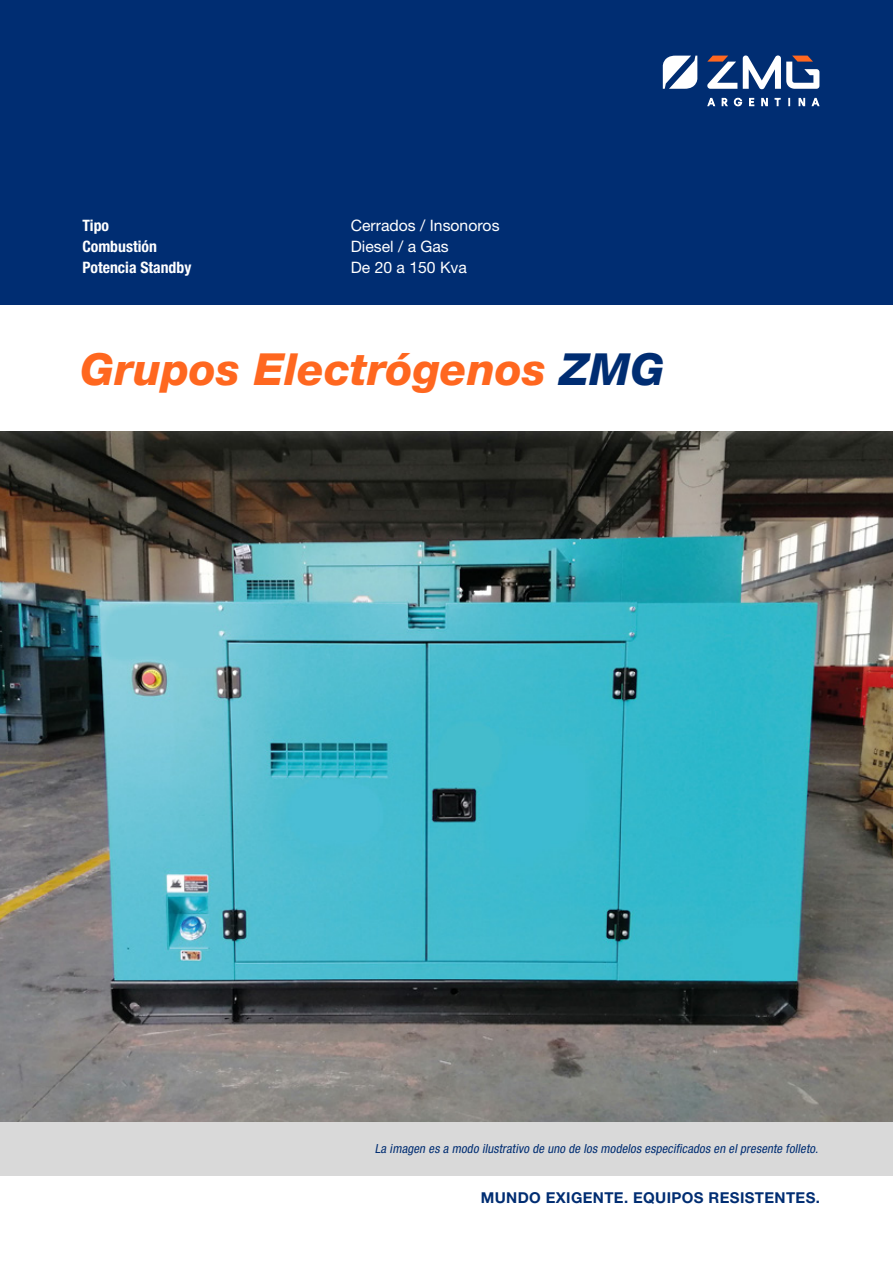
<style>
.page{position:relative;width:893px;height:1263px;background:#fff}
.page>*{position:absolute;margin:0;border:0;box-sizing:border-box;transform-origin:0 0}
.t1{font:italic 800 44.25px "Helvetica Neue LT Pro";color:#ff671f}
.t2{font:15.75px/21px "Helvetica Neue LT Pro";color:#fff}
.t3{font:700 condensed 15.75px/21px "Helvetica Neue LT Pro";color:#fff}
.t4{font:700 15px "Helvetica Neue LT Pro";letter-spacing:.025em;color:#002d72}
.t5{font:italic condensed 12.6px "Helvetica Neue LT Pro";color:#002d72}
.s1{color:#002d72}
</style>
<div class="page">
<img style="left:0;top:431px;width:893px;height:691px">
<div style="left:0;top:0;width:893px;height:305px;background:#002d72"></div>
<svg style="left:707px;top:55px;width:113px;height:52px"></svg>
<svg style="left:663px;top:56px;width:34px;height:33px"></svg>
<div style="left:0;top:1122px;width:893px;height:53px;background:#d9d9d9"></div>
<p class="t3" style="left:82px;top:215px;width:111px">Tipo<br>Combustión<br>Potencia Standby</p>
<p class="t2" style="left:351px;top:215px;width:150px">Cerrados / Insonoros<br>Diesel / a Gas<br>De 20 a 150 Kva</p>
<h1 class="t1" style="left:80px;top:343px;width:586px">Grupos Electrógenos <span class="s1">ZMG</span></h1>
<p class="t5" style="left:375px;top:1141px;width:448px">La imagen es a modo ilustrativo de uno de los modelos especificados en elpresente folleto.</p>
<p class="t4" style="left:481px;top:1188px;width:341px">MUNDO EXIGENTE. EQUIPOS RESISTENTES.</p>
</div>
